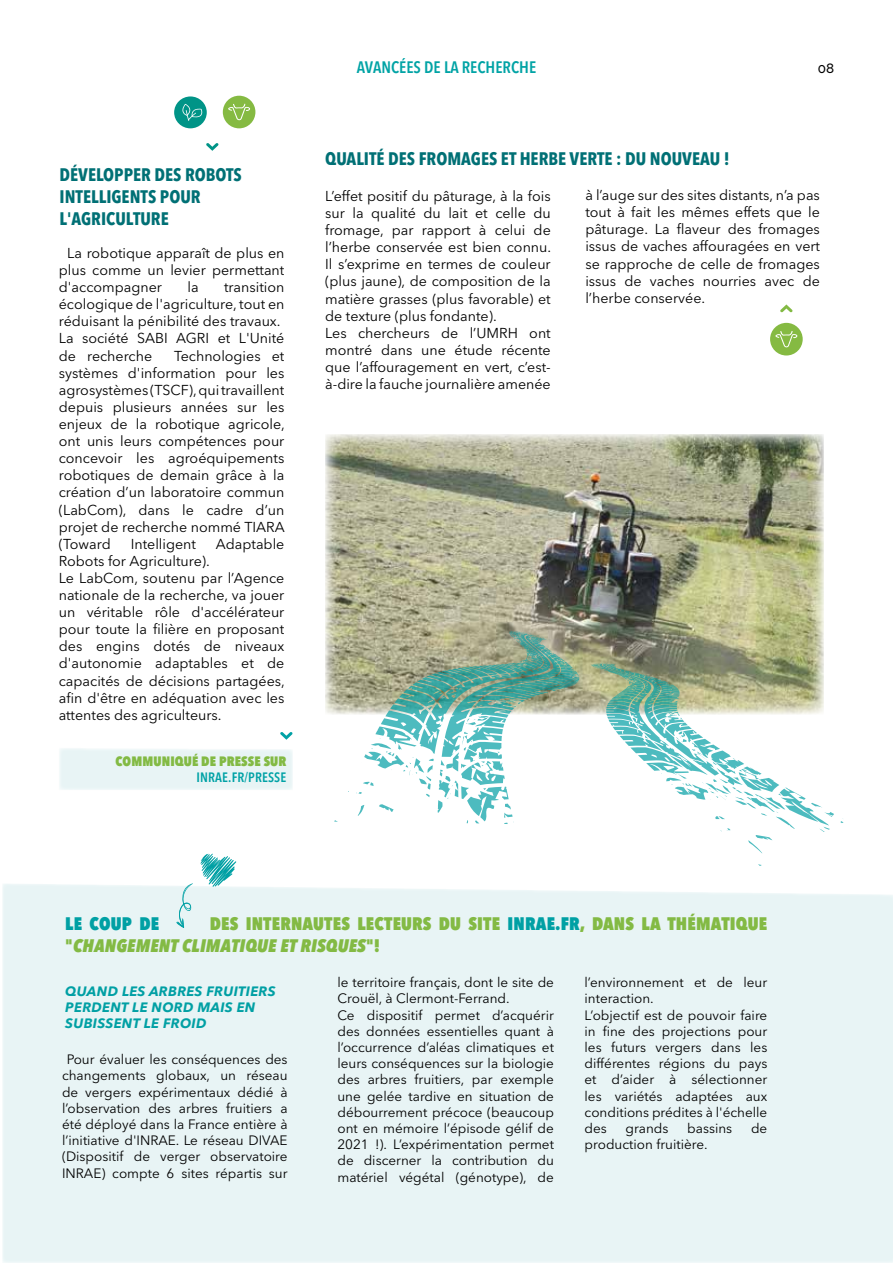
<style>
.page{position:relative;width:893px;height:1263px;background:#fff}
.page>*{position:absolute;margin:0;border:0;box-sizing:border-box;transform-origin:0 0}
.t1{font:700 condensed 18px/21.6px "Avenir Next LT Pro";color:#007075}
.t2{font:800 condensed 18px/21.6px "Avenir Next LT Pro";letter-spacing:.01em;color:#83ba44}
.t3{font:800 condensed 18px "Avenir Next LT Pro";letter-spacing:.01em;color:#00a0a4}
.t4{font:600 condensed 16.5px "Avenir Next LT Pro";color:#00a3a5}
.t5{font:14.25px/17.1px "Avenir Next LT Pro";color:#000;text-align:justify}
.t6{font:13.5px/16.2px "Avenir Next LT Pro";color:#000}
.t7{font:italic 700 13.5px/16.2px "Avenir Next LT Pro";letter-spacing:.02em;color:#01a0a4}
.t8{font:italic 700 13.5px "Avenir Next LT Pro";letter-spacing:.02em;color:#009fa4}
.t9{font:800 condensed 13.5px "Avenir Next LT Pro";letter-spacing:.01em;color:#83ba44}
.t10{font:600 condensed 13.5px "Avenir Next LT Pro";letter-spacing:.01em;color:#00a2a6}
.t11{font:500 13.5px "Raleway";color:#000}
.s1{color:#00a0a4}
.s2{font-style:italic}
</style>
<div class="page">
<div style="left:59px;top:748px;width:234px;height:42px;background:#e8f4f5"></div>
<div style="left:3px;top:884px;width:890px;height:379px;background:#e8f4f5"></div>
<div style="left:223px;top:96px;width:32px;height:32px;background:#85ba42;border-radius:50%"></div>
<svg style="left:228px;top:104px;width:22px;height:17px"></svg>
<svg style="left:780px;top:304px;width:13px;height:8px"></svg>
<div style="left:770px;top:323px;width:33px;height:32px;background:#85ba42;border-radius:50%"></div>
<svg style="left:775px;top:331px;width:22px;height:17px"></svg>
<img style="left:325px;top:434px;width:499px;height:280px">
<svg style="left:334px;top:630px;width:245px;height:194px"></svg>
<svg style="left:591px;top:663px;width:253px;height:203px"></svg>
<svg style="left:280px;top:732px;width:13px;height:8px"></svg>
<svg style="left:200px;top:853px;width:37px;height:34px"></svg>
<svg style="left:176px;top:883px;width:17px;height:45px"></svg>
<div style="left:174px;top:96px;width:33px;height:32px;background:#009487;border-radius:50%"></div>
<svg style="left:182px;top:104px;width:20px;height:17px"></svg>
<svg style="left:206px;top:143px;width:12px;height:8px"></svg>
<p class="t1" style="left:60px;top:164px;width:184px">DÉVELOPPER DES ROBOTS<br>INTELLIGENTS POUR<br>L'AGRICULTURE</p>
<p class="t5" style="left:59px;top:244px;width:227px;text-indent:9px">La robotique apparaît de plus en plus comme un levier permettant d'accompagner</p>
<p class="t5" style="left:187px;top:279px;width:13px">la</p>
<p class="t5" style="left:59px;top:279px;width:227px;text-align:left;text-indent:165px">transition écologique de l'agriculture, tout en réduisant la pénibilité des travaux.<br>La société SABI AGRI et L'Unité de recherche</p>
<p class="t5" style="left:59px;top:347px;width:228px;text-indent:115px">Technologies et systèmes d'information pour les agrosystèmes (TSCF), qui travaillent depuis plusieurs années sur les enjeux de la robotique agricole, ont unis leurs compétences pour concevoir les agroéquipements robotiques de demain grâce à la création d’un laboratoire commun (LabCom), dans le cadre d’un projet de recherche nommé TIARA (Toward</p>
<p class="t5" style="left:131px;top:535px;width:67px">Intelligent</p>
<p class="t5" style="left:216px;top:535px;width:70px">Adaptable</p>
<p class="t5" style="left:59px;top:552px;width:228px;text-align:left">Robots for Agriculture).<br>Le LabCom, soutenu par l’Agence nationale de la recherche, va jouer un véritable rôle d'accélérateur pour toute la filière en proposant des engins dotés de niveaux d'autonomie adaptables et de capacités de décisions partagées, afin d'être en adéquation avec les attentes des agriculteurs.</p>
<p class="t9" style="left:116px;top:753px;width:172px">COMMUNIQUÉ DE PRESSE SUR</p>
<p class="t10" style="left:196px;top:769px;width:91px">INRAE.FR/PRESSE</p>
<p class="t4" style="left:357px;top:57px;width:181px">AVANCÉES DE LA RECHERCHE</p>
<p class="t1" style="left:325px;top:148px;width:406px">QUALITÉ DES FROMAGES ET HERBE VERTE : DU NOUVEAU !</p>
<p class="t11" style="left:818px;top:61px;width:18px">08</p>
<p class="t5" style="left:325px;top:187px;width:228px;text-align:left">L’effet positif du pâturage, à la fois sur la qualité du lait et celle du fromage, par rapport à celui de l’herbe conservée est bien connu.<br>Il s’exprime en termes de couleur (plus jaune), de composition de la matière grasses (plus favorable) et de texture (plus fondante).<br>Les chercheurs de l’UMRH ont montré dans une étude récente que l’affouragement en vert, c’est&shy;à-dire la fauche journalière amenée</p>
<p class="t5" style="left:585px;top:187px;width:236px">à l’auge sur des sites distants, n’a pas tout à fait les mêmes effets que le pâturage. La flaveur des fromages issus de vaches affouragées en vert se rapproche de celle de fromages issus de vaches nourries avec de l’herbe conservée.</p>
<p class="t2" style="left:65px;top:913px;width:703px;text-indent:145px">DES INTERNAUTES LECTEURS DU SITE <span class="s1">INRAE.FR</span>, DANS LA THÉMATIQUE "<span class="s2">CHANGEMENT CLIMATIQUE ET RISQUES</span>"!</p>
<p class="t3" style="left:65px;top:913px;width:95px">LE COUP DE</p>
<p class="t8" style="left:65px;top:983px;width:212px">QUAND LES ARBRES FRUITIERS</p>
<p class="t7" style="left:65px;top:999px;width:192px">PERDENT LE NORD MAIS EN<br>SUBISSENT LE FROID</p>
<p class="t6" style="left:62px;top:1051px;width:227px;text-align:center">Pour évaluer les conséquences des changements globaux, un réseau de vergers expérimentaux dédié à l’observation des arbres fruitiers a été déployé dans la France entière à l’initiative d'INRAE. Le réseau DIVAE (Dispositif de verger observatoire INRAE) compte 6 sites répartis sur</p>
<p class="t6" style="left:337px;top:974px;width:218px">le territoire français, dont le site de Crouël, à Clermont-Ferrand.<br>Ce dispositif permet d’acquérir des données essentielles quant à l’occurrence d’aléas climatiques et leurs conséquences sur la biologie des arbres fruitiers, par exemple une gelée tardive en situation de débourrement précoce (beaucoup ont en mémoire l’épisode gélif de 2021 !). L’expérimentation permet de discerner la contribution du matériel végétal (génotype), de</p>
<p class="t6" style="left:585px;top:974px;width:184px">l’environnement et de leur interaction.<br>L’objectif est de pouvoir faire in fine des projections pour les futurs vergers dans les différentes régions du pays et d’aider à sélectionner les variétés adaptées aux conditions prédites à l'échelle des</p>
<p class="t6" style="left:626px;top:1120px;width:44px">grands</p>
<p class="t6" style="left:687px;top:1120px;width:47px">bassins</p>
<p class="t6" style="left:751px;top:1120px;width:18px">de</p>
<p class="t6" style="left:585px;top:1136px;width:125px">production fruitière.</p>
</div>
